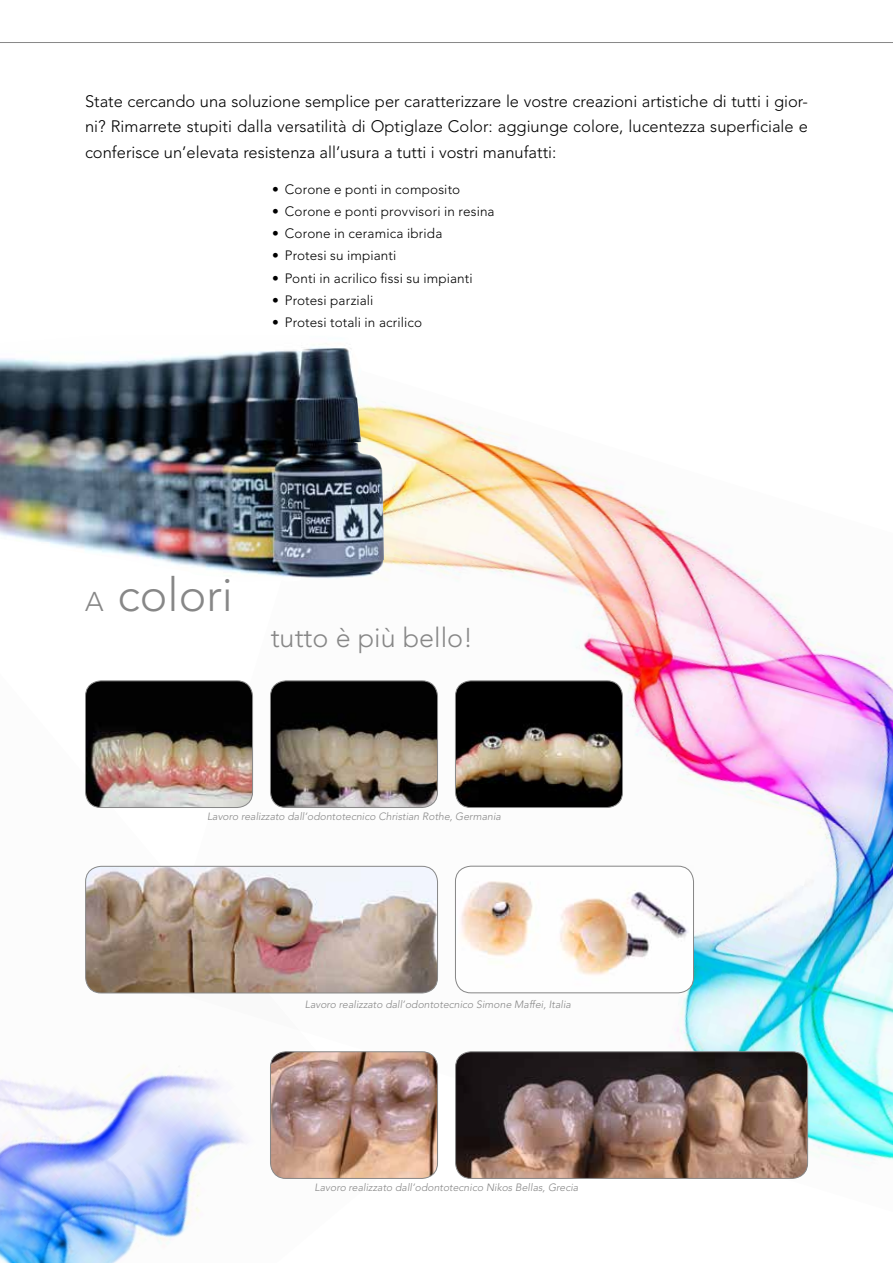
<style>
.page{position:relative;width:893px;height:1263px;background:#fff}
.page>*{position:absolute;margin:0;border:0;box-sizing:border-box;transform-origin:0 0}
.t1{font:300 46.5px "Avenir LT Std";color:#878787}
.t2{font:300 27px "Avenir LT Std";color:#878787}
.t3{font:300 16.5px/25.5px "Avenir LT Std";color:#000;text-align:justify}
.t4{font:300 13.5px "Avenir LT Std";letter-spacing:.01em;color:#000}
.t5{font:italic 300 10.5px "Avenir LT Std";color:#878787}
.s1{font-size:27px}
</style>
<div class="page">
<img style="left:384px;top:405px;width:509px;height:774px">
<img style="left:0;top:624px;width:405px;height:639px">
<svg style="left:0;top:42px;width:893px;height:1px"></svg>
<img style="left:456px;top:1052px;width:351px;height:126px">
<div style="left:455px;top:1051px;width:353px;height:128px;border:1px solid #878787;border-radius:16px"></div>
<img style="left:270px;top:1052px;width:167px;height:126px">
<div style="left:270px;top:1051px;width:168px;height:128px;border:1px solid #878787;border-radius:16px"></div>
<img style="left:85px;top:681px;width:168px;height:126px">
<div style="left:85px;top:680px;width:168px;height:128px;border:1px solid #878787;border-radius:16px"></div>
<img style="left:455px;top:681px;width:167px;height:126px">
<div style="left:455px;top:680px;width:168px;height:128px;border:1px solid #878787;border-radius:16px"></div>
<img style="left:270px;top:681px;width:167px;height:126px">
<div style="left:270px;top:680px;width:168px;height:128px;border:1px solid #878787;border-radius:16px"></div>
<img style="left:0;top:343px;width:384px;height:236px">
<img style="left:86px;top:866px;width:351px;height:127px">
<div style="left:85px;top:866px;width:353px;height:127px;border:1px solid #878787;border-radius:16px"></div>
<img style="left:455px;top:866px;width:238px;height:127px">
<p class="t3" style="left:85px;top:88px;width:724px">State cercando una soluzione semplice per caratterizzare le vostre creazioni artistiche di tutti i gior&shy;ni? Rimarrete stupiti dalla versatilità di Optiglaze Color: aggiunge colore, lucentezza superficiale e conferisce un’elevata resistenza all’usura a tutti i vostri manufatti:</p>
<p class="t4" style="left:272px;top:181px;width:190px">• Corone e ponti in composito</p>
<p class="t4" style="left:272px;top:203px;width:224px">• Corone e ponti provvisori in resina</p>
<p class="t4" style="left:272px;top:225px;width:172px">• Corone in ceramica ibrida</p>
<p class="t4" style="left:272px;top:248px;width:126px">• Protesi su impianti</p>
<p class="t4" style="left:272px;top:270px;width:202px">• Ponti in acrilico fissi su impianti</p>
<p class="t4" style="left:272px;top:292px;width:103px">• Protesi parziali</p>
<p class="t4" style="left:272px;top:314px;width:152px">• Protesi totali in acrilico</p>
<h1 class="t1" style="left:85px;top:568px;width:149px"><span class="s1">A</span> colori</h1>
<h2 class="t2" style="left:271px;top:622px;width:204px">tutto è più bello!</h2>
<p class="t5" style="left:207px;top:810px;width:295px">Lavoro realizzato dall’odontotecnico Christian Rothe, Germania</p>
<p class="t5" style="left:305px;top:998px;width:268px">Lavoro realizzato dall’odontotecnico Simone Maffei, Italia</p>
<p class="t5" style="left:315px;top:1181px;width:265px">Lavoro realizzato dall’odontotecnico Nikos Bellas, Grecia</p>
</div>
